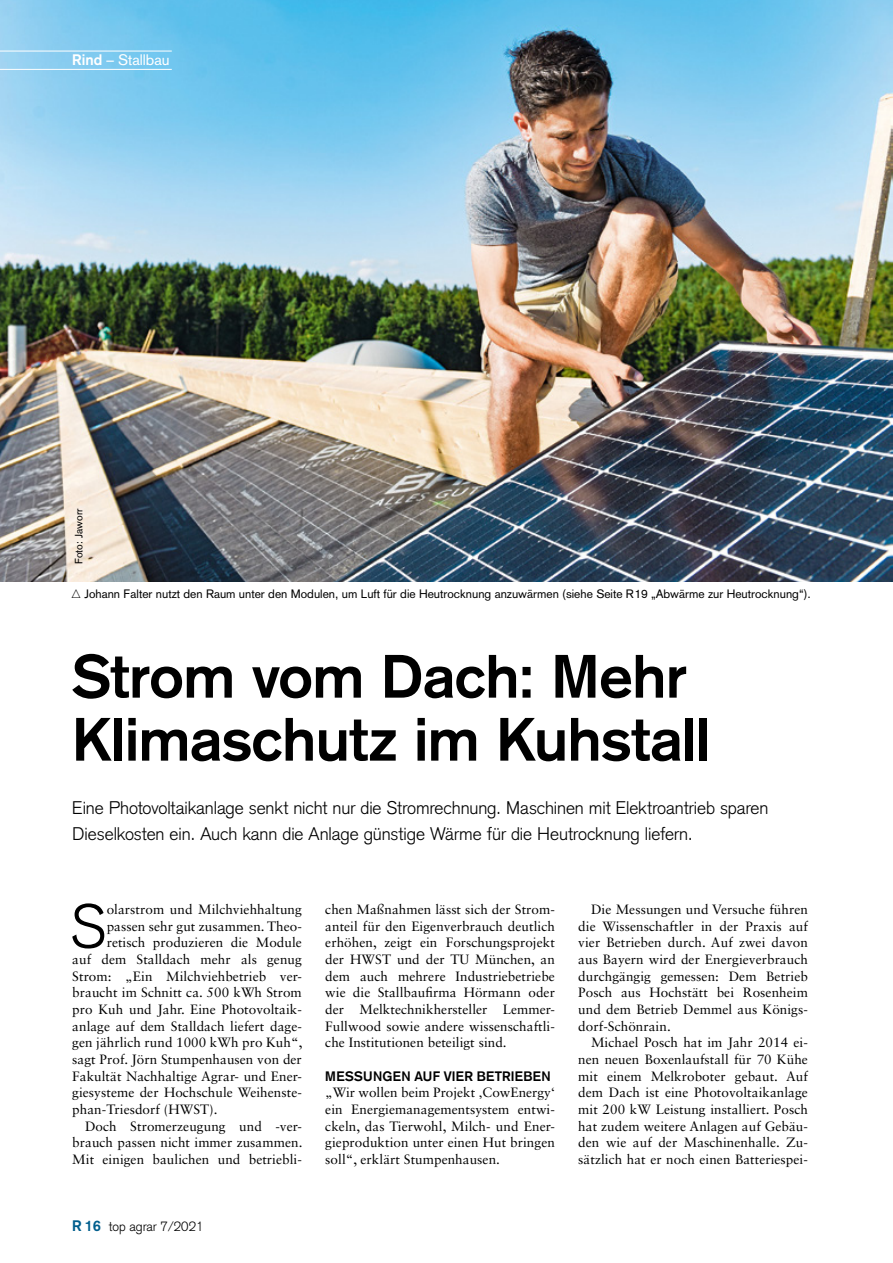
<style>
.page{position:relative;width:893px;height:1263px;background:#fff}
.page>*{position:absolute;margin:0;border:0;box-sizing:border-box;transform-origin:0 0}
.Initial_3zeilig{font:300 60.3px "Basic Commercial LT Pro";color:#000}
.Titel{font:700 60px/63px "Basic Commercial LT Pro";letter-spacing:-.01em;color:#000}
.Vorspann{font:300 18px/25.5px "Basic Commercial LT Pro";letter-spacing:-.005em;color:#000}
.t1{font:15px "Basic Commercial LT Pro";color:#fff}
.Bodytext{font:13.5px/16.6px "Sabon LT Std";letter-spacing:.005em;color:#000;text-align:justify}
.Initial_3zeilig-2{font:13.5px "Sabon LT Std";letter-spacing:.005em;color:#000}
.Bodytext_ohne_Einzug{font:13.5px/16.6px "Sabon LT Std";letter-spacing:.005em;color:#000;text-align:justify}
.Zwischentitel{font:700 13.5px "Basic Commercial LT Pro";letter-spacing:.02em;color:#000}
.t2{font:300 13.2px "Basic Commercial LT Pro";color:#000}
.BU{font:12px "Basic Commercial LT Pro";color:#000}
.Bildnachweis{font:10.5px "Basic Commercial LT Pro";color:#000}
.s1{font-weight:700}
.s2{font-weight:700;font-size:15px;color:#005e8d}
</style>
<div class="page">
<img style="left:0;top:0;width:893px;height:581px">
<hr style="left:0;top:51px;width:172px;height:1px;background:#fff">
<hr style="left:0;top:69px;width:172px;height:1px;background:#fff">
<p class="t1" style="left:72px;top:51px;width:99px"><span class="s1">Rind</span> – Stallbau</p>
<p class="Bildnachweis" style="left:73px;top:564px;width:57px;rotate:-90deg">Foto: Jaworr</p>
<p class="BU" style="left:71px;top:586px;width:741px">△ Johann Falter nutzt den Raum unter den Modulen, um Luft für die Heutrocknung anzuwärmen (siehe Seite R19 „Abwärme zur Heutrocknung“).</p>
<p class="Titel" style="left:72px;top:645px;width:639px">Strom vom Dach: Mehr<br>Klimaschutz im Kuhstall</p>
<p class="Vorspann" style="left:72px;top:795px;width:698px">Eine Photovoltaikanlage senkt nicht nur die Stromrechnung. Maschinen mit Elektroantrieb sparen<br>Dieselkosten ein. Auch kann die Anlage günstige Wärme für die Heutrocknung liefern.</p>
<p class="Initial_3zeilig" style="left:70px;top:891px;width:38px">S</p>
<p class="Initial_3zeilig-2" style="left:107px;top:901px;width:197px">olarstrom und Milchviehhaltung</p>
<p class="Initial_3zeilig-2" style="left:107px;top:918px;width:197px">passen sehr gut zusammen. Theo-</p>
<p class="Initial_3zeilig-2" style="left:107px;top:935px;width:197px">retisch produzieren die Module</p>
<p class="Initial_3zeilig-2" style="left:72px;top:951px;width:231px">auf dem Stalldach mehr als genug</p>
<p class="Initial_3zeilig-2" style="left:72px;top:968px;width:231px">Strom: „Ein Milchviehbetrieb ver-</p>
<p class="Initial_3zeilig-2" style="left:72px;top:985px;width:231px">braucht im Schnitt ca. 500 kWh Strom</p>
<p class="Initial_3zeilig-2" style="left:72px;top:1001px;width:231px">pro Kuh und Jahr. Eine Photovoltaik-</p>
<p class="Initial_3zeilig-2" style="left:72px;top:1018px;width:231px">anlage auf dem Stalldach liefert dage-</p>
<p class="Initial_3zeilig-2" style="left:72px;top:1034px;width:232px">gen jährlich rund 1000 kWh pro Kuh“,</p>
<p class="Initial_3zeilig-2" style="left:72px;top:1051px;width:231px">sagt Prof. Jörn Stumpenhausen von der</p>
<p class="Initial_3zeilig-2" style="left:72px;top:1068px;width:231px">Fakultät Nachhaltige Agrar- und Ener-</p>
<p class="Initial_3zeilig-2" style="left:72px;top:1084px;width:231px">giesysteme der Hochschule Weihenste-</p>
<p class="Initial_3zeilig-2" style="left:72px;top:1101px;width:147px">phan-Triesdorf (HWST).</p>
<p class="Bodytext" style="left:72px;top:1117px;width:232px;text-indent:13px">Doch Stromerzeugung und -ver&shy;brauch passen nicht immer zusammen.<br>Mit einigen baulichen und betriebli-</p>
<p class="t2" style="left:72px;top:1218px;width:133px"><span class="s2">R 16</span> top agrar 7/2021</p>
<p class="Bodytext" style="left:325px;top:901px;width:231px">chen Maßnahmen lässt sich der Strom&shy;anteil für den Eigenverbrauch deutlich erhöhen, zeigt ein Forschungsprojekt der HWST und der TU München, an dem auch mehrere Industriebetriebe wie die Stallbaufirma Hörmann oder der Melktechnikhersteller Lemmer-Fullwood sowie andere wissenschaftli&shy;che Institutionen beteiligt sind.</p>
<p class="Zwischentitel" style="left:325px;top:1068px;width:227px">MESSUNGEN AUF VIER BETRIEBEN</p>
<p class="Bodytext_ohne_Einzug" style="left:325px;top:1084px;width:231px">„Wir wollen beim Projekt ‚CowEnergy‘ ein Energiemanagementsystem entwi&shy;ckeln, das Tierwohl, Milch- und Ener&shy;gieproduktion unter einen Hut bringen soll“, erklärt Stumpenhausen.</p>
<p class="Bodytext" style="left:578px;top:901px;width:231px;text-indent:13px">Die Messungen und Versuche führen die Wissenschaftler in der Praxis auf vier Betrieben durch. Auf zwei davon aus Bayern wird der Energieverbrauch durchgängig gemessen: Dem Betrieb Posch aus Hochstätt bei Rosenheim und dem Betrieb Demmel aus Königs&shy;dorf-Schönrain.</p>
<p class="Bodytext" style="left:578px;top:1034px;width:231px;text-indent:13px">Michael Posch hat im Jahr 2014 ei&shy;nen neuen Boxenlaufstall für 70 Kühe mit einem Melkroboter gebaut. Auf dem Dach ist eine Photovoltaikanlage mit 200 kW Leistung installiert. Posch hat zudem weitere Anlagen auf Gebäu&shy;den wie auf der Maschinenhalle. Zu&shy;sätzlich hat er noch einen Batteriespei-</p>
</div>
